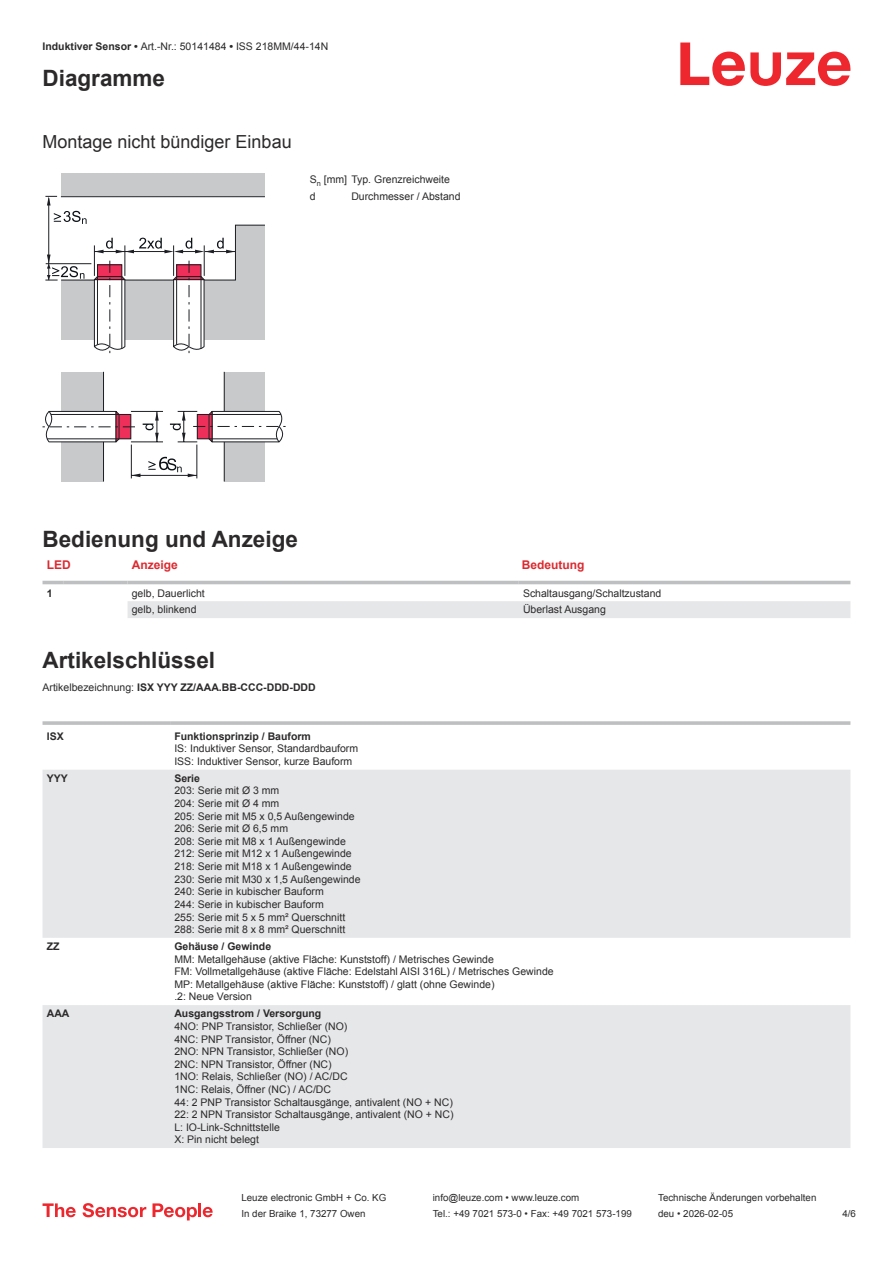
<style>
.page{position:relative;width:893px;height:1263px;background:#fff}
.page>*{position:absolute;margin:0;border:0;box-sizing:border-box;transform-origin:0 0}
.t1{font:700 22.5px "Arial";color:#2b292a}
.t2{font:18px "Arial";color:#2b292a}
.t3{font:700 12px "Arial";color:#db2a30}
.t4{font:10.5px/12.6px "Arial";color:#2b292a}
.t5{font:700 10.5px "Arial";color:#2b292a}
.t6{font:9.75px "Arial";color:#2b292a}
.s1{font-weight:700}
.s2{font-weight:400}
</style>
<div class="page">
<svg style="left:680px;top:43px;width:170px;height:43px"></svg>
<svg style="left:43px;top:580px;width:807px;height:38px"></svg>
<div style="left:128px;top:601px;width:722px;height:17px;background:#e6e7e9"></div>
<hr style="left:43px;top:581px;width:21px;height:3px;background:#bdbfc1">
<hr style="left:64px;top:581px;width:64px;height:3px;background:#bdbfc1">
<hr style="left:128px;top:581px;width:391px;height:3px;background:#bdbfc1">
<hr style="left:519px;top:581px;width:331px;height:3px;background:#bdbfc1">
<svg style="left:43px;top:770px;width:807px;height:378px;fill:#e6e7e9"></svg>
<svg style="left:43px;top:721px;width:127px;height:4px"></svg>
<svg style="left:170px;top:721px;width:680px;height:4px;background:#c3c5c7"></svg>
<svg style="left:43px;top:1203px;width:33px;height:14px"></svg>
<svg style="left:83px;top:1203px;width:63px;height:14px"></svg>
<svg style="left:153px;top:1203px;width:44px;height:17px"></svg>
<hr style="left:198px;top:1203px;width:3px;height:14px;background:#ed272d">
<svg style="left:203px;top:1207px;width:10px;height:10px"></svg>
<div style="left:61px;top:173px;width:204px;height:167px;background:#c7c9cb"></div>
<div style="left:224px;top:372px;width:41px;height:109px;background:#c7c9cb"></div>
<hr style="left:224px;top:372px;width:1px;height:109px;background:#1c1e23">
<div style="left:61px;top:372px;width:43px;height:109px;background:#c7c9cb"></div>
<hr style="left:103px;top:372px;width:1px;height:109px;background:#1c1e23">
<hr style="left:131px;top:445px;width:1px;height:33px;background:#1c1e23">
<hr style="left:197px;top:445px;width:1px;height:33px;background:#1c1e23">
<hr style="left:131px;top:475px;width:66px;height:1px;background:#1c1e23">
<svg style="left:188px;top:474px;width:9px;height:3px"></svg>
<svg style="left:131px;top:473px;width:9px;height:4px"></svg>
<hr style="left:131px;top:411px;width:32px;height:1px;background:#1c1e23">
<hr style="left:131px;top:441px;width:32px;height:1px;background:#1c1e23">
<svg style="left:143px;top:411px;width:16px;height:31px"></svg>
<svg style="left:170px;top:410px;width:116px;height:33px"></svg>
<svg style="left:43px;top:410px;width:92px;height:33px"></svg>
<svg style="left:45px;top:196px;width:220px;height:157px"></svg>
<svg style="left:148px;top:457px;width:34px;height:15px"></svg>
<p class="t4" style="left:43px;top:41px;width:287px"><span class="s1">Induktiver Sensor •</span> Art.-Nr.: 50141484 <span class="s1">•</span> ISS 218MM/44-14N</p>
<h1 class="t1" style="left:43px;top:69px;width:124px">Diagramme</h1>
<h2 class="t2" style="left:43px;top:135px;width:251px">Montage nicht bündiger Einbau</h2>
<p class="t4" style="left:310px;top:172px;width:142px;line-height:17px">S<sub>n</sub> [mm] Typ. Grenzreichweite d</p>
<p class="t4" style="left:351px;top:191px;width:111px">Durchmesser / Abstand</p>
<h1 class="t1" style="left:43px;top:530px;width:257px">Bedienung und Anzeige</h1>
<p class="t3" style="left:47px;top:560px;width:25px">LED</p>
<p class="t3" style="left:132px;top:560px;width:48px">Anzeige</p>
<p class="t3" style="left:522px;top:560px;width:64px">Bedeutung</p>
<p class="t5" style="left:47px;top:589px;width:7px">1</p>
<p class="t4" style="left:132px;top:587px;width:74px">gelb, Dauerlicht</p>
<p class="t4" style="left:523px;top:587px;width:140px">Schaltausgang/Schaltzustand</p>
<p class="t4" style="left:132px;top:604px;width:66px">gelb, blinkend</p>
<p class="t4" style="left:523px;top:604px;width:84px">Überlast Ausgang</p>
<h1 class="t1" style="left:43px;top:651px;width:174px">Artikelschlüssel</h1>
<p class="t5" style="left:43px;top:683px;width:275px"><span class="s2">Artikelbezeichnung:</span> ISX YYY ZZ/AAA.BB-CCC-DDD-DDD</p>
<p class="t5" style="left:47px;top:732px;width:18px">ISX</p>
<p class="t5" style="left:174px;top:732px;width:138px">Funktionsprinzip / Bauform</p>
<p class="t4" style="left:174px;top:743px;width:185px">IS: Induktiver Sensor, Standardbauform<br>ISS: Induktiver Sensor, kurze Bauform</p>
<p class="t5" style="left:47px;top:774px;width:23px">YYY</p>
<p class="t5" style="left:174px;top:774px;width:27px">Serie</p>
<p class="t4" style="left:174px;top:785px;width:188px">203: Serie mit Ø 3 mm<br>204: Serie mit Ø 4 mm<br>205: Serie mit M5 x 0,5 Außengewinde<br>206: Serie mit Ø 6,5 mm<br>208: Serie mit M8 x 1 Außengewinde<br>212: Serie mit M12 x 1 Außengewinde<br>218: Serie mit M18 x 1 Außengewinde<br>230: Serie mit M30 x 1,5 Außengewinde<br>240: Serie in kubischer Bauform<br>244: Serie in kubischer Bauform<br>255: Serie mit 5 x 5 mm² Querschnitt<br>288: Serie mit 8 x 8 mm² Querschnitt</p>
<p class="t5" style="left:47px;top:942px;width:14px">ZZ</p>
<p class="t5" style="left:174px;top:942px;width:98px">Gehäuse / Gewinde</p>
<p class="t4" style="left:174px;top:953px;width:381px">MM: Metallgehäuse (aktive Fläche: Kunststoff) / Metrisches Gewinde<br>FM: Vollmetallgehäuse (aktive Fläche: Edelstahl AISI 316L) / Metrisches Gewinde MP: Metallgehäuse (aktive Fläche: Kunststoff) / glatt (ohne Gewinde)<br>.2: Neue Version</p>
<p class="t5" style="left:47px;top:1009px;width:24px">AAA</p>
<p class="t5" style="left:174px;top:1009px;width:149px">Ausgangsstrom / Versorgung</p>
<p class="t4" style="left:174px;top:1021px;width:281px">4NO: PNP Transistor, Schließer (NO)<br>4NC: PNP Transistor, Öffner (NC)<br>2NO: NPN Transistor, Schließer (NO)<br>2NC: NPN Transistor, Öffner (NC)<br>1NO: Relais, Schließer (NO) / AC/DC<br>1NC: Relais, Öffner (NC) / AC/DC<br>44: 2 PNP Transistor Schaltausgänge, antivalent (NO + NC)<br>22: 2 NPN Transistor Schaltausgänge, antivalent (NO + NC)<br>L: IO-Link-Schnittstelle<br>X: Pin nicht belegt</p>
<p class="t6" style="left:241px;top:1194px;width:146px">Leuze electronic GmbH + Co. KG</p>
<p class="t6" style="left:433px;top:1194px;width:148px">info@leuze.com • www.leuze.com</p>
<p class="t6" style="left:658px;top:1194px;width:160px">Technische Änderungen vorbehalten</p>
<p class="t6" style="left:241px;top:1210px;width:126px">In der Braike 1, 73277 Owen</p>
<p class="t6" style="left:433px;top:1210px;width:201px">Tel.: +49 7021 573-0 • Fax: +49 7021 573-199</p>
<p class="t6" style="left:658px;top:1210px;width:76px">deu • 2026-02-05</p>
<p class="t6" style="left:842px;top:1210px;width:15px">4 /6</p>
</div>
